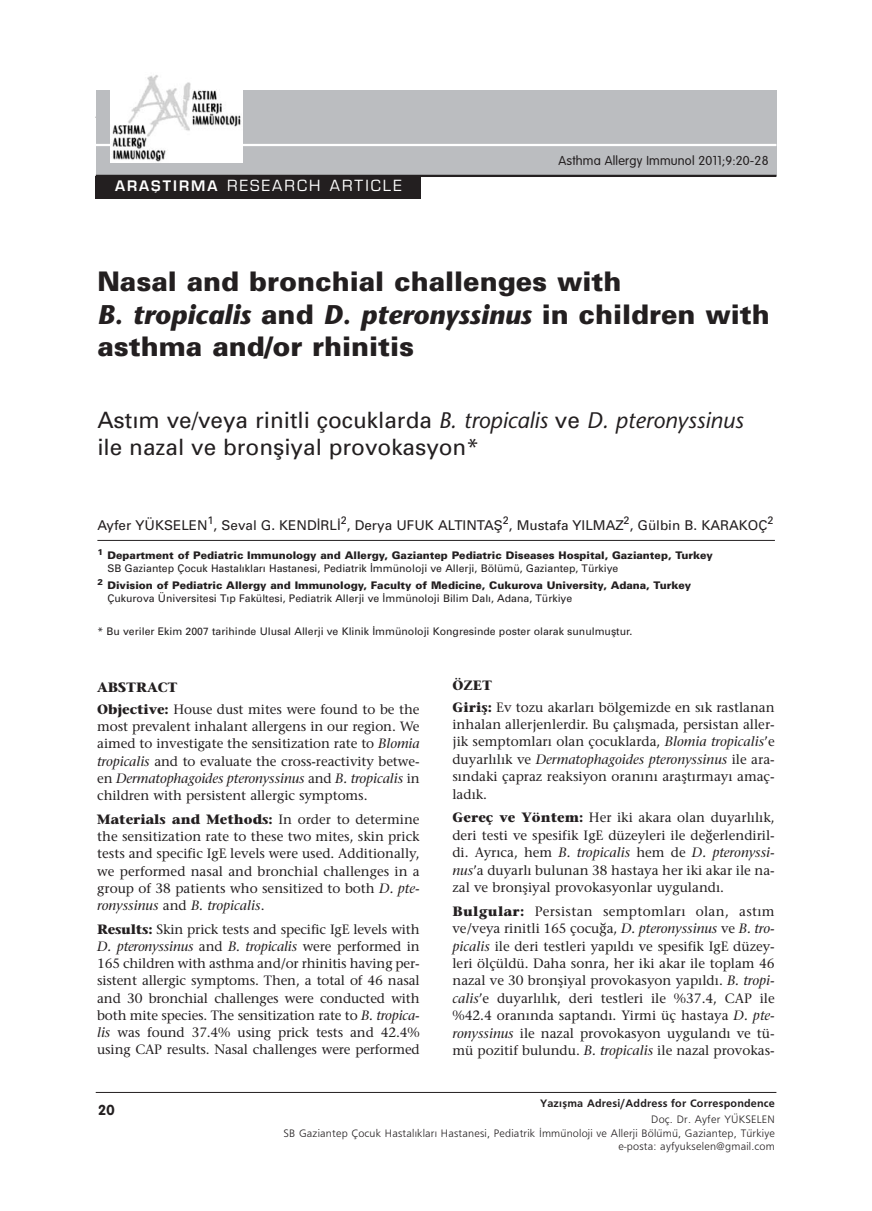
<style>
.page{position:relative;width:872px;height:1211px;background:#fff}
.page>*{position:absolute;margin:0;border:0;box-sizing:border-box;transform-origin:0 0}
.t1{font:900 27px "Univers";color:#231f20}
.t2{font:italic 700 27px "Stone Sans";color:#231f20}
.t3{font:22.5px/26.7px "Univers";color:#231f20}
.t4{font:15px "Eurostile";letter-spacing:.14em;color:#fff}
.t5{font:700 14.25px "VAG Rounded";color:#231f20}
.t6{font:13.5px/17.4px "Stone Serif";color:#231f20;text-align:justify}
.t7{font:13.5px "Univers";color:#231f20}
.t8{font:300 12.75px "VAG Rounded";letter-spacing:.015em;color:#231f20}
.t9{font:300 11.25px/13.5px "Frutiger";letter-spacing:.015em;color:#231f20;text-align:right}
.t10{font:700 11.25px "Frutiger";letter-spacing:.015em;color:#231f20}
.t11{font:900 10.5px/12.6px "Univers";color:#231f20}
.t12{font:10.5px "Univers";color:#231f20}
.s1{font-family:"Eurostile Demi"}
.s2{font-family:"Univers";font-weight:900;font-style:normal}
.s3{font-family:"Stone Sans";font-style:italic}
.s4{font-weight:400}
.s5{font-weight:700}
.s6{font-style:italic}
</style>
<div class="page">
<hr style="left:96px;top:1092px;width:680px;height:1px;background:#231f20">
<hr style="left:97px;top:540px;width:677px;height:1px;background:#231f20">
<div style="left:96px;top:90px;width:680px;height:86px;background:#bbbdc0"></div>
<hr style="left:96px;top:144px;width:680px;height:2px;background:#fff">
<hr style="left:96px;top:175px;width:680px;height:2px;background:#231f20">
<div style="left:96px;top:176px;width:325px;height:22px;background:#231f20"></div>
<img style="left:111px;top:75px;width:132px;height:88px">
<p class="t4" style="left:115px;top:180px;width:288px"><span class="s1">ARAfiTIRMA</span> RESEARCH ARTICLE</p>
<p class="t8" style="left:558px;top:155px;width:211px">Asthma Allergy Immunol 2011;9:20-28</p>
<h1 class="t1" style="left:97px;top:271px;width:525px">Nasal and bronchial challenges with</h1>
<h1 class="t2" style="left:97px;top:304px;width:674px">B. tropicalis <span class="s2">and</span> D. pteronyssinus <span class="s2">in children with</span></h1>
<h1 class="t1" style="left:97px;top:336px;width:318px">asthma and/or rhinitis</h1>
<h2 class="t3" style="left:97px;top:408px;width:647px">Astım ve/veya rinitli çocuklarda <span class="s3">B. tropicalis</span> ve <span class="s3">D. pteronyssinus </span>ile nazal ve bronşiyal provokasyon*</h2>
<p class="t7" style="left:97px;top:520px;width:677px">Ayfer YÜKSELEN<sup>1</sup>, Seval G. KENDİRLİ<sup>2</sup>, Derya UFUK ALTINTAŞ<sup>2</sup>, Mustafa YILMAZ<sup>2</sup>, Gülbin B. KARAKOÇ<sup>2</sup></p>
<p class="t11" style="left:107px;top:550px;width:607px;text-indent:-10px"><sup>1</sup> Department of Pediatric Immunology and Allergy, Gaziantep Pediatric Diseases Hospital, Gaziantep, Turkey<br><span class="s4">SB Gaziantep Çocuk Hastalıkları Hastanesi, Pediatrik İmmünoloji ve Allerji, Bölümü, Gaziantep, Türkiye</span></p>
<p class="t11" style="left:107px;top:580px;width:585px;text-indent:-10px"><sup>2</sup> Division of Pediatric Allergy and Immunology, Faculty of Medicine, Cukurova University, Adana, Turkey<br><span class="s4">Çukurova Üniversitesi Tıp Fakültesi, Pediatrik Allerji ve İmmünoloji Bilim Dalı, Adana, Türkiye</span></p>
<p class="t12" style="left:97px;top:628px;width:536px">* Bu veriler Ekim 2007 tarihinde Ulusal Allerji ve Klinik İmmünoloji Kongresinde poster olarak sunulmuştur.</p>
<p class="t6" style="left:97px;top:678px;width:324px;line-height:21.5px"><span class="s5">ABSTRACT<br>Objective:</span> House dust mites were found to be the</p>
<p class="t6" style="left:97px;top:719px;width:324px">most prevalent inhalant allergens in our region. We aimed to investigate the sensitization rate to <span class="s6">Blomia tropicalis</span> and to evaluate the cross-reactivity betwe&shy;en <span class="s6">Dermatophagoides pteronyssinus</span> and <span class="s6">B. tropicalis</span> in children with persistent allergic symptoms.</p>
<p class="t6" style="left:97px;top:811px;width:324px"><span class="s5">Materials and Methods:</span> In order to determine the sensitization rate to these two mites, skin prick tests and specific IgE levels were used. Additionally, we performed nasal and bronchial challenges in a group of 38 patients who sensitized to both <span class="s6">D. pte&shy;ronyssinus</span> and <span class="s6">B. tropicalis</span>.</p>
<p class="t6" style="left:97px;top:921px;width:324px"><span class="s5">Results:</span> Skin prick tests and specific IgE levels with <span class="s6">D. pteronyssinus</span> and <span class="s6">B. tropicalis</span> were performed in 165 children with asthma and/or rhinitis having per&shy;sistent allergic symptoms. Then, a total of 46 nasal and 30 bronchial challenges were conducted with both mite species. The sensitization rate to <span class="s6">B. tropica&shy;lis</span> was found 37.4% using prick tests and 42.4% using CAP results. Nasal challenges were performed</p>
<p class="t6" style="left:452px;top:675px;width:324px;line-height:21.6px"><span class="s5">ÖZET<br>Giriş:</span> Ev tozu akarları bölgemizde en sık rastlanan</p>
<p class="t6" style="left:452px;top:717px;width:324px">inhalan allerjenlerdir. Bu çalışmada, persistan aller&shy;jik semptomları olan çocuklarda, <span class="s6">Blomia tropicalis</span>’e duyarlılık ve <span class="s6">Dermatophagoides pteronyssinus</span> ile ara&shy;sındaki çapraz reaksiyon oranını araştırmayı amaç&shy;ladık.</p>
<p class="t6" style="left:452px;top:810px;width:324px"><span class="s5">Gereç ve Yöntem:</span> Her iki akara olan duyarlılık, deri testi ve spesifik IgE düzeyleri ile değerlendiril&shy;di. Ayrıca, hem <span class="s6">B. tropicalis</span> hem de <span class="s6">D. pteronyssi&shy;nus</span>’a duyarlı bulunan 38 hastaya her iki akar ile na&shy;zal ve bronşiyal provokasyonlar uygulandı.</p>
<p class="t6" style="left:452px;top:903px;width:324px"><span class="s5">Bulgular:</span> Persistan semptomları olan, astım ve/veya rinitli 165 çocuğa, <span class="s6">D. pteronyssinus</span> ve <span class="s6">B. tro&shy;picalis</span> ile deri testleri yapıldı ve spesifik IgE düzey&shy;leri ölçüldü. Daha sonra, her iki akar ile toplam 46 nazal ve 30 bronşiyal provokasyon yapıldı. <span class="s6">B. tropi&shy;calis</span>’e duyarlılık, deri testleri ile %37.4, CAP ile %42.4 oranında saptandı. Yirmi üç hastaya <span class="s6">D. pte&shy;ronyssinus</span> ile nazal provokasyon uygulandı ve tü&shy;mü pozitif bulundu. <span class="s6">B. tropicalis</span> ile nazal provokas-</p>
<p class="t5" style="left:98px;top:1104px;width:18px">20</p>
<p class="t10" style="left:540px;top:1099px;width:236px">Yaz›flma Adresi/Address for Correspondence</p>
<p class="t9" style="left:283px;top:1113px;width:493px">Doç. Dr. Ayfer YÜKSELEN<br>SB Gaziantep Çocuk Hastal›klar› Hastanesi, Pediatrik ‹mmünoloji ve Allerji Bölümü, Gaziantep, Türkiye e-posta: ayfyukselen@gmail.com</p>
</div>
